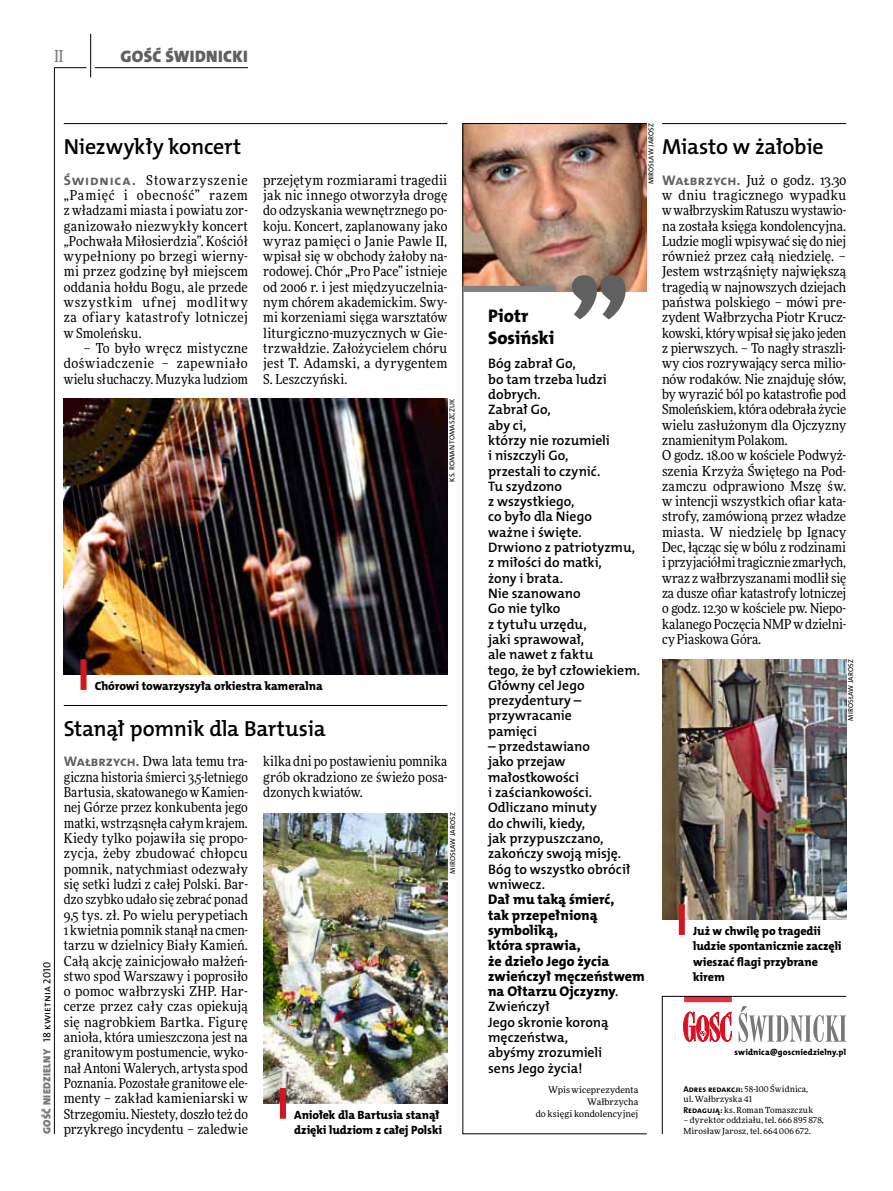
<style>
.page{position:relative;width:893px;height:1191px;background:#fff}
.page>*{position:absolute;margin:0;border:0;box-sizing:border-box;transform-origin:0 0}
.t1{font:21.9px "The Mix HP6 Se Bld";letter-spacing:-.01em;color:#000}
.t2{font:18.3px/21.6px "The Mix HP8 Ex Bld";letter-spacing:-.005em;color:#000}
.t3{font:16.65px "The Mix HP9 Blk";letter-spacing:.02em;color:#616061}
.t4{font:500 16.5px "Freeday Narrow";color:#787779;scale:.9 1}
.t5{font:14.1px/15.3px "The Mix HP8 Ex Bld";color:#000}
.t6{font:13.8px/15.3px "The Mix HP6 Se Bld";color:#000}
.t7{font:13.65px/15.3px "Freeday Narrow News";color:#000;text-align:justify}
.t8{font:12px/15.3px "The Mix HP8 Ex Bld";letter-spacing:-.005em;color:#000}
.t9{font:10.5px "The Mix HP9 Blk";letter-spacing:.025em;color:#787779}
.t10{font:9px/12px "Freeday News";letter-spacing:.01em;color:#000;text-align:right}
.t11{font:8.55px "The Mix HP8 Ex Bld";letter-spacing:.015em;color:#000}
.t12{font:8.4px/10.5px "Freeday News";letter-spacing:.015em;color:#000}
.t13{font:7.2px "The Mix HP5 Plain";letter-spacing:.015em;color:#000}
.s1{font-family:"The Mix HP7 Bld";font-size:13.95px;color:#616061}
.s2{font-family:"The Mix HP5 Plain";color:#000}
.s3{font-family:"The Mix HP6 Se Bld";font-size:13.8px}
.s4{font-family:"The Mix HP7 Bld";font-size:8.55px}
</style>
<div class="page">
<hr style="left:54px;top:67px;width:1px;height:1067px;background:#000">
<hr style="left:90px;top:34px;width:1px;height:43px;background:#000">
<hr style="left:54px;top:67px;width:32px;height:1px;background:#000">
<hr style="left:95px;top:67px;width:153px;height:1px;background:#000">
<svg style="left:662px;top:996px;width:185px;height:138px"></svg>
<hr style="left:64px;top:123px;width:383px;height:1px;background:#000">
<hr style="left:64px;top:705px;width:383px;height:1px;background:#000">
<img style="left:64px;top:399px;width:383px;height:275px">
<img style="left:263px;top:813px;width:184px;height:290px">
<div style="left:280px;top:1088px;width:6px;height:30px;background:#d3151f"></div>
<hr style="left:662px;top:123px;width:184px;height:1px;background:#000">
<img style="left:662px;top:659px;width:184px;height:260px">
<img style="left:465px;top:125px;width:180px;height:167px">
<div style="left:463px;top:286px;width:93px;height:6px;background:#818082"></div>
<svg style="left:572px;top:275px;width:54px;height:44px"></svg>
<div style="left:679px;top:904px;width:6px;height:31px;background:#d3151f"></div>
<div style="left:81px;top:659px;width:6px;height:31px;background:#d3151f"></div>
<p class="t4" style="left:54px;top:46px;width:11px">II</p>
<p class="t3" style="left:120px;top:46px;width:129px">GOŚĆ ŚWIDNICKI</p>
<h1 class="t1" style="left:64px;top:132px;width:179px">Niezwykły koncert</h1>
<p class="t7" style="left:64px;top:172px;width:186px"><span class="s1">Świdnica.</span> Stowarzyszenie „Pamięć i obecność” razem z władzami miasta i powiatu zor&shy;ganizowało niezwykły koncert „Pochwała Miłosierdzia”. Kościół wypełniony po brzegi wierny&shy;mi przez godzinę był miejscem oddania hołdu Bogu, ale przede wszystkim ufnej modlitwy za ofiary katastrofy lotniczej w Smoleńsku.</p>
<p class="t7" style="left:64px;top:340px;width:186px;text-indent:20px">– To było wręcz mistyczne doświadczenie – zapewniało wielu słuchaczy. Muzyka ludziom</p>
<p class="t7" style="left:263px;top:172px;width:186px">przejętym rozmiarami tragedii jak nic innego otworzyła drogę do odzyskania wewnętrznego po&shy;koju. Koncert, zaplanowany jako wyraz pamięci o Janie Pawle II, wpisał się w obchody żałoby na&shy;rodowej. Chór „Pro Pace” istnieje od 2006 r. i jest międzyuczelnia&shy;nym chórem akademickim. Swy&shy;mi korzeniami sięga warsztatów liturgiczno-muzycznych w Gie&shy;trzwałdzie. Założycielem chóru jest T. Adamski, a dyrygentem S. Leszczyński.</p>
<p class="t13" style="left:447px;top:481px;width:83px;rotate:-90deg">Ks. Roman Tomaszczuk</p>
<p class="t8" style="left:95px;top:678px;width:229px">Chórowi towarzyszyła orkiestra kameralna</p>
<p class="t9" style="left:40px;top:1134px;width:173px;rotate:-90deg">GOŚĆ NIEDZIELNY <span class="s2">18 kwietnia 2010</span></p>
<h1 class="t1" style="left:64px;top:714px;width:263px">Stanął pomnik dla Bartusia</h1>
<p class="t7" style="left:64px;top:754px;width:186px"><span class="s1">Wałbrzych.</span> Dwa lata temu tra&shy;giczna historia śmierci 3,5-letniego Bartusia, skatowanego w Kamien&shy;nej Górze przez konkubenta jego matki, wstrząsnęła całym krajem.<br>Kiedy tylko pojawiła się propo&shy;zycja, żeby zbudować chłopcu pomnik, natychmiast odezwały się setki ludzi z całej Polski. Bar&shy;dzo szybko udało się zebrać ponad 9,5 tys. zł. Po wielu perypetiach 1 kwietnia pomnik stanął na cmen&shy;tarzu w dzielnicy Biały Kamień.<br>Całą akcję zainicjowało małżeń&shy;stwo spod Warszawy i poprosiło o pomoc wałbrzyski ZHP. Har&shy;cerze przez cały czas opiekują się nagrobkiem Bartka. Figurę anioła, która umieszczona jest na granitowym postumencie, wyko&shy;nał Antoni Walerych, artysta spod Poznania. Pozostałe granitowe ele&shy;menty – zakład kamieniarski w Strzegomiu. Niestety, doszło też do przykrego incydentu – zaledwie</p>
<p class="t7" style="left:263px;top:754px;width:186px">kilka dni po postawieniu pomnika grób okradziono ze świeżo posa&shy;dzonych kwiatów.</p>
<p class="t13" style="left:448px;top:873px;width:63px;rotate:-90deg">Mirosław Jarosz</p>
<p class="t8" style="left:294px;top:1107px;width:149px">Aniołek dla Bartusia stanął dzięki ludziom z całej Polski</p>
<p class="t13" style="left:646px;top:184px;width:63px;rotate:-90deg">Mirosław Jarosz</p>
<h2 class="t2" style="left:488px;top:305px;width:68px">Piotr<br>Sosiński</h2>
<p class="t6" style="left:488px;top:356px;width:153px">Bóg zabrał Go,<br>bo tam trzeba ludzi dobrych.<br>Zabrał Go,<br>aby ci,<br>którzy nie rozumieli<br>i niszczyli Go,<br>przestali to czynić.<br>Tu szydzono<br>z wszystkiego,<br>co było dla Niego<br>ważne i święte.<br>Drwiono z patriotyzmu, z miłości do matki,<br>żony i brata.<br>Nie szanowano<br>Go nie tylko<br>z tytułu urzędu,<br>jaki sprawował,<br>ale nawet z faktu<br>tego, że był człowiekiem.<br>Główny cel Jego prezydentury – przywracanie<br>pamięci</p>
<p class="t6" style="left:488px;top:739px;width:144px">– przedstawiano<br>jako przejaw małostkowości<br>i zaściankowości.<br>Odliczano minuty<br>do chwili, kiedy,<br>jak przypuszczano, zakończy swoją misję.<br>Bóg to wszystko obrócił wniwecz.</p>
<p class="t5" style="left:488px;top:892px;width:158px">Dał mu taką śmierć,<br>tak przepełnioną symboliką,<br>która sprawia,<br>że dzieło Jego życia zwieńczył męczeństwem na Ołtarzu Ojczyzny<span class="s3">.</span></p>
<p class="t6" style="left:488px;top:999px;width:122px">Zwieńczył<br>Jego skronie koroną męczeństwa, abyśmy zrozumieli sens Jego życia!</p>
<p class="t10" style="left:536px;top:1083px;width:104px">Wpis wiceprezydenta<br>Wałbrzycha<br>do księgi kondolencyjnej</p>
<h1 class="t1" style="left:662px;top:132px;width:163px">Miasto w żałobie</h1>
<p class="t7" style="left:662px;top:172px;width:186px;text-align:left"><span class="s1">Wałbrzych.</span> Już o godz. 13.30 w dniu tragicznego wypadku w wałbrzyskim Ratuszu wystawio&shy;na została księga kondolencyjna.<br>Ludzie mogli wpisywać się do niej również przez całą niedzielę. –<br>Jestem wstrząśnięty największą tragedią w najnowszych dziejach państwa polskiego – mówi pre&shy;zydent Wałbrzycha Piotr Krucz&shy;kowski, który wpisał się jako jeden z pierwszych. – To nagły straszli&shy;wy cios rozrywający serca milio&shy;nów rodaków. Nie znajduję słów, by wyrazić ból po katastrofie pod<br>Smoleńskiem, która odebrała życie wielu zasłużonym dla Ojczyzny znamienitym Polakom.<br>O godz. 18.00 w kościele Podwyż&shy;szenia Krzyża Świętego na Pod&shy;zamczu odprawiono Mszę św. w intencji wszystkich ofiar kata&shy;strofy, zamówioną przez władze miasta. W niedzielę bp Ignacy<br>Dec, łącząc się w bólu z rodzinami i przyjaciółmi tragicznie zmarłych, wraz z wałbrzyszanami modlił się za dusze ofiar katastrofy lotniczej o godz. 12.30 w kościele pw. Niepo&shy;kalanego Poczęcia NMP w dzielni&shy;cy Piaskowa Góra.</p>
<p class="t13" style="left:846px;top:720px;width:63px;rotate:-90deg">Mirosław Jarosz</p>
<p class="t8" style="left:693px;top:923px;width:150px">Już w chwilę po tragedii ludzie spontanicznie zaczęli wieszać flagi przybrane kirem</p>
<p class="t11" style="left:735px;top:1047px;width:113px">swidnica@goscniedzielny.pl</p>
<p class="t12" style="left:683px;top:1083px;width:131px"><span class="s4">Adres redakcji:</span> 58-100 Świdnica, ul. Wałbrzyska 41<br><span class="s4">Redagują:</span> ks. Roman Tomaszczuk</p>
<p class="t12" style="left:683px;top:1115px;width:142px">– dyrektor oddziału, tel. 666 895 878,<br>Mirosław Jarosz, tel. 664 006 672.</p>
</div>
